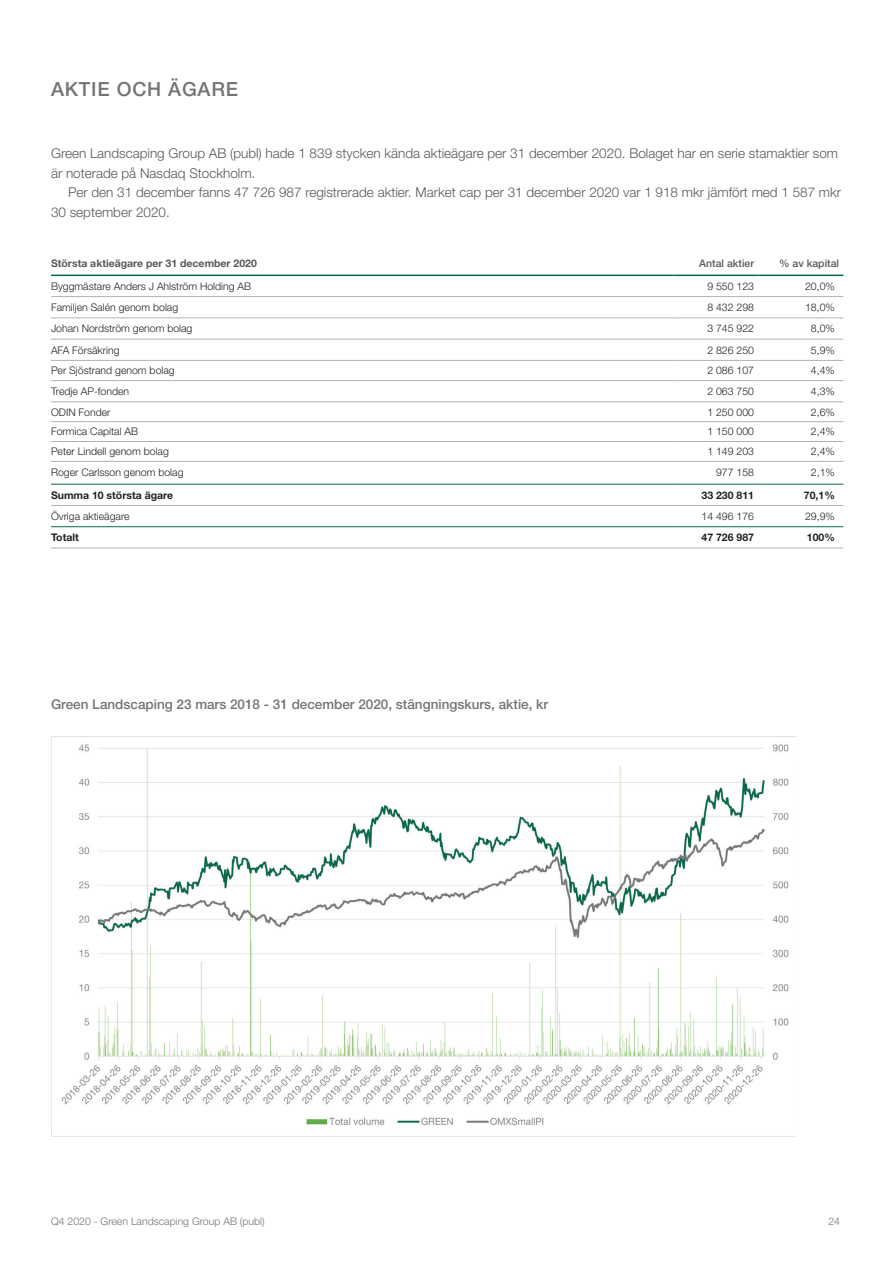
<style>
.page{position:relative;width:893px;height:1263px;background:#fff}
.page>*{position:absolute;margin:0;border:0;box-sizing:border-box;transform-origin:0 0}
.Områdesrubrik{font:500 19.5px "Helvetica Neue LT Std";letter-spacing:.04em;color:#727477}
.Brödtext{font:300 13.5px/19.5px "Helvetica Neue LT Std";color:#57585a}
.Brödtext_indrag{font:300 13.5px/19.5px "Helvetica Neue LT Std";color:#57585a}
.Rubrik_tabeller_Områ{font:500 13.5px "Helvetica Neue LT Std";color:#727477}
.Räkenskaper___Tabell{font:300 10.5px "Helvetica Neue LT Std";color:#231f20}
.Område___Tabelltext{font:300 10.5px "Helvetica Neue LT Std";color:#231f20}
.Räkenskaper___Summa{font:700 10.5px "Helvetica Neue LT Std";color:#231f20}
.t1{font:300 10.5px "Helvetica Neue LT Std";color:#727477}
.Räkenskaper___Tabell-2{font:700 10.5px "Helvetica Neue LT Std";color:#57585a}
.Räkenskaper___Tabell-3{font:500 10.5px "Helvetica Neue LT Std";color:#57585a}
</style>
<div class="page">
<hr style="left:51px;top:526px;width:622px;height:1px;background:#08694e">
<hr style="left:673px;top:526px;width:85px;height:1px;background:#08694e">
<hr style="left:758px;top:526px;width:85px;height:1px;background:#08694e">
<hr style="left:51px;top:296px;width:622px;height:1px;background:#b0b1b5">
<hr style="left:673px;top:296px;width:85px;height:1px;background:#b0b1b5">
<hr style="left:758px;top:296px;width:85px;height:1px;background:#b0b1b5">
<hr style="left:51px;top:318px;width:622px;height:1px;background:#b0b1b5">
<hr style="left:673px;top:318px;width:85px;height:1px;background:#b0b1b5">
<hr style="left:758px;top:318px;width:85px;height:1px;background:#b0b1b5">
<hr style="left:51px;top:339px;width:622px;height:1px;background:#b0b1b5">
<hr style="left:673px;top:339px;width:85px;height:1px;background:#b0b1b5">
<hr style="left:758px;top:339px;width:85px;height:1px;background:#b0b1b5">
<hr style="left:51px;top:360px;width:622px;height:1px;background:#b0b1b5">
<hr style="left:673px;top:360px;width:85px;height:1px;background:#b0b1b5">
<hr style="left:758px;top:360px;width:85px;height:1px;background:#b0b1b5">
<hr style="left:51px;top:380px;width:622px;height:1px;background:#b0b1b5">
<hr style="left:673px;top:380px;width:85px;height:1px;background:#b0b1b5">
<hr style="left:758px;top:380px;width:85px;height:1px;background:#b0b1b5">
<hr style="left:51px;top:402px;width:622px;height:1px;background:#b0b1b5">
<hr style="left:673px;top:402px;width:85px;height:1px;background:#b0b1b5">
<hr style="left:758px;top:402px;width:85px;height:1px;background:#b0b1b5">
<hr style="left:51px;top:421px;width:622px;height:1px;background:#b0b1b5">
<hr style="left:673px;top:421px;width:85px;height:1px;background:#b0b1b5">
<hr style="left:758px;top:421px;width:85px;height:1px;background:#b0b1b5">
<hr style="left:51px;top:441px;width:622px;height:1px;background:#b0b1b5">
<hr style="left:673px;top:441px;width:85px;height:1px;background:#b0b1b5">
<hr style="left:758px;top:441px;width:85px;height:1px;background:#b0b1b5">
<hr style="left:51px;top:461px;width:622px;height:1px;background:#b0b1b5">
<hr style="left:673px;top:461px;width:85px;height:1px;background:#b0b1b5">
<hr style="left:758px;top:461px;width:85px;height:1px;background:#b0b1b5">
<hr style="left:51px;top:505px;width:622px;height:1px;background:#b0b1b5">
<hr style="left:673px;top:505px;width:85px;height:1px;background:#b0b1b5">
<hr style="left:758px;top:505px;width:85px;height:1px;background:#b0b1b5">
<hr style="left:51px;top:548px;width:622px;height:1px;background:#b0b1b5">
<hr style="left:673px;top:548px;width:85px;height:1px;background:#b0b1b5">
<hr style="left:758px;top:548px;width:85px;height:1px;background:#b0b1b5">
<hr style="left:673px;top:275px;width:85px;height:1px;background:#08694e">
<hr style="left:758px;top:275px;width:85px;height:1px;background:#08694e">
<hr style="left:51px;top:484px;width:622px;height:1px;background:#08694e">
<hr style="left:673px;top:484px;width:85px;height:1px;background:#08694e">
<hr style="left:758px;top:484px;width:85px;height:1px;background:#08694e">
<hr style="left:51px;top:275px;width:622px;height:1px;background:#08694e">
<img style="left:51px;top:737px;width:745px;height:400px">
<p class="Områdesrubrik" style="left:51px;top:77px;width:189px">AKTIE OCH ÄGARE</p>
<p class="Brödtext" style="left:51px;top:144px;width:789px">Green Landscaping Group AB (publ) hade 1 839 stycken kända aktieägare per 31 december 2020. Bolaget har en serie stamaktier som är noterade på Nasdaq Stockholm.</p>
<p class="Brödtext_indrag" style="left:51px;top:183px;width:792px;text-indent:17px">Per den 31 december fanns 47 726 987 registrerade aktier. Market cap per 31 december 2020 var 1 918 mkr jämfört med 1 587 mkr<br>30 september 2020.</p>
<p class="Räkenskaper___Tabell-2" style="left:51px;top:257px;width:207px">Största aktieägare per 31 december 2020</p>
<p class="Räkenskaper___Tabell-3" style="left:699px;top:257px;width:56px">Antal aktier</p>
<p class="Räkenskaper___Tabell-3" style="left:779px;top:257px;width:61px">% av kapital</p>
<p class="Räkenskaper___Tabell" style="left:51px;top:280px;width:202px">Byggmästare Anders J Ahlström Holding AB</p>
<p class="Område___Tabelltext" style="left:707px;top:280px;width:48px">9 550 123</p>
<p class="Område___Tabelltext" style="left:805px;top:280px;width:31px">20,0%</p>
<p class="Räkenskaper___Tabell" style="left:51px;top:301px;width:129px">Familjen Salén genom bolag</p>
<p class="Område___Tabelltext" style="left:707px;top:301px;width:48px">8 432 298</p>
<p class="Område___Tabelltext" style="left:805px;top:301px;width:31px">18,0%</p>
<p class="Räkenskaper___Tabell" style="left:51px;top:322px;width:143px">Johan Nordström genom bolag</p>
<p class="Område___Tabelltext" style="left:707px;top:322px;width:48px">3 745 922</p>
<p class="Område___Tabelltext" style="left:811px;top:322px;width:25px">8,0%</p>
<p class="Räkenskaper___Tabell" style="left:51px;top:343px;width:70px">AFA Försäkring</p>
<p class="Område___Tabelltext" style="left:707px;top:343px;width:48px">2 826 250</p>
<p class="Område___Tabelltext" style="left:811px;top:343px;width:25px">5,9%</p>
<p class="Räkenskaper___Tabell" style="left:51px;top:364px;width:125px">Per Sjöstrand genom bolag</p>
<p class="Område___Tabelltext" style="left:707px;top:364px;width:48px">2 086 107</p>
<p class="Område___Tabelltext" style="left:811px;top:364px;width:25px">4,4%</p>
<p class="Räkenskaper___Tabell" style="left:51px;top:385px;width:80px">Tredje AP-fonden</p>
<p class="Område___Tabelltext" style="left:707px;top:385px;width:48px">2 063 750</p>
<p class="Område___Tabelltext" style="left:811px;top:385px;width:25px">4,3%</p>
<p class="Räkenskaper___Tabell" style="left:51px;top:405px;width:61px">ODIN Fonder</p>
<p class="Område___Tabelltext" style="left:707px;top:405px;width:48px">1 250 000</p>
<p class="Område___Tabelltext" style="left:811px;top:405px;width:25px">2,6%</p>
<p class="Räkenskaper___Tabell" style="left:51px;top:425px;width:89px">Formica Capital AB</p>
<p class="Område___Tabelltext" style="left:707px;top:425px;width:48px">1 150 000</p>
<p class="Område___Tabelltext" style="left:811px;top:425px;width:25px">2,4%</p>
<p class="Räkenskaper___Tabell" style="left:51px;top:445px;width:119px">Peter Lindell genom bolag</p>
<p class="Område___Tabelltext" style="left:707px;top:445px;width:48px">1 149 203</p>
<p class="Område___Tabelltext" style="left:811px;top:445px;width:25px">2,4%</p>
<p class="Räkenskaper___Tabell" style="left:51px;top:466px;width:134px">Roger Carlsson genom bolag</p>
<p class="Område___Tabelltext" style="left:716px;top:466px;width:39px">977 158</p>
<p class="Område___Tabelltext" style="left:811px;top:466px;width:25px">2,1%</p>
<p class="Räkenskaper___Summa" style="left:51px;top:488px;width:124px">Summa 10 största ägare</p>
<p class="Räkenskaper___Summa" style="left:701px;top:488px;width:54px">33 230 811</p>
<p class="Räkenskaper___Summa" style="left:804px;top:488px;width:32px">70,1%</p>
<p class="Räkenskaper___Tabell" style="left:51px;top:510px;width:80px">Övriga aktieägare</p>
<p class="Räkenskaper___Tabell" style="left:701px;top:510px;width:54px">14 496 176</p>
<p class="Räkenskaper___Tabell" style="left:805px;top:510px;width:31px">29,9%</p>
<p class="Räkenskaper___Summa" style="left:51px;top:531px;width:29px">Totalt</p>
<p class="Räkenskaper___Summa" style="left:701px;top:531px;width:54px">47 726 987</p>
<p class="Räkenskaper___Summa" style="left:807px;top:531px;width:30px">100%</p>
<p class="Rubrik_tabeller_Områ" style="left:51px;top:696px;width:499px">Green Landscaping 23 mars 2018 - 31 december 2020, stängningskurs, aktie, kr</p>
<p class="t1" style="left:51px;top:1214px;width:215px">Q4 2020 - Green Landscaping Group AB (publ)</p>
<p class="t1" style="left:828px;top:1214px;width:13px">24</p>
</div>
